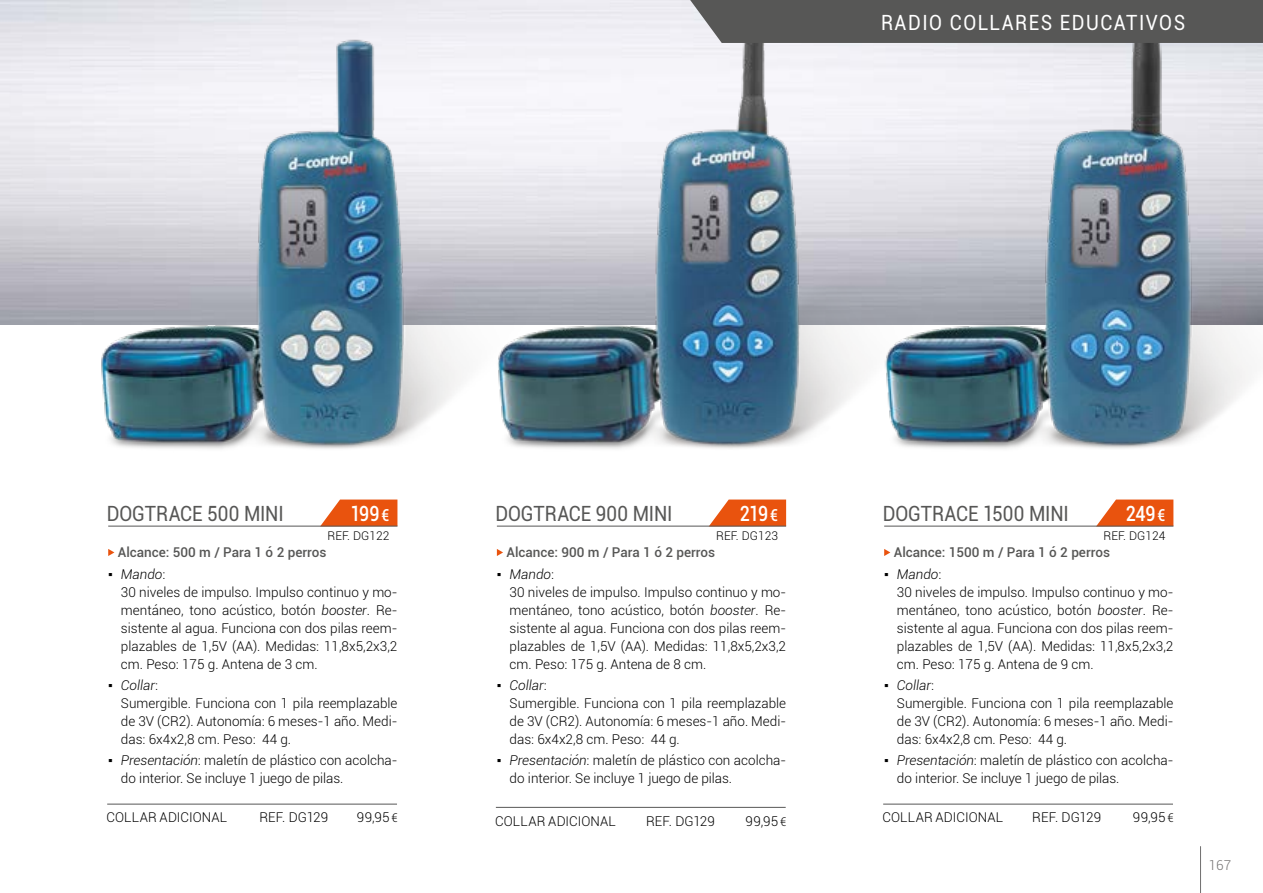
<style>
.page{position:relative;width:1263px;height:893px;background:#fff}
.page>*{position:absolute;margin:0;border:0;box-sizing:border-box;transform-origin:0 0}
.Nombre_artículo_14-1{font:21px "Roboto";letter-spacing:-.005em;color:#575756;scale:.9 1}
.Sección_pág__Der{font:21px "Roboto";letter-spacing:.08em;color:#fff;scale:.9 1}
.Precios_1_solapa_nar{font:500 21px "Roboto";letter-spacing:-.03em;color:#fff;scale:.85 1}
.Texto_9-12_-_justif{font:300 13.5px/18px "Roboto";color:#000;text-align:justify}
.t1{font:500 13.5px "Roboto";color:#575756}
.t2{font:italic 300 13.5px "Roboto";color:#000}
.t3{font:300 13.5px "Roboto";color:#706f6f}
.Referencia_1{font:300 12px "Roboto";color:#000}
.s1{font-family:"Arial Narrow";font-weight:400;font-style:normal}
.s2{font-style:normal}
.s3{font-style:italic}
.s4{font-family:"Arial Narrow";font-weight:400}
.s5{font-size:12px}
.s6{font-size:16.5px}
</style>
<div class="page">
<img style="left:0;top:70px;width:1px;height:416px">
<img style="left:61px;top:0;width:392px;height:449px">
<img style="left:453px;top:0;width:387px;height:449px">
<img style="left:840px;top:43px;width:423px;height:406px">
<div style="left:681px;top:0;width:582px;height:43px;background:#575756"></div>
<hr style="left:1200px;top:846px;width:1px;height:47px;background:#706f6f">
<svg style="left:320px;top:500px;width:77px;height:26px;background:#e9692e"></svg>
<hr style="left:108px;top:526px;width:289px;height:1px;background:#575756">
<svg style="left:108px;top:549px;width:6px;height:7px"></svg>
<hr style="left:107px;top:804px;width:290px;height:1px;background:#575756">
<svg style="left:709px;top:500px;width:77px;height:26px;background:#e9682d"></svg>
<hr style="left:497px;top:526px;width:289px;height:1px;background:#575756">
<svg style="left:497px;top:549px;width:6px;height:7px"></svg>
<hr style="left:496px;top:807px;width:290px;height:1px;background:#575756">
<svg style="left:1096px;top:500px;width:77px;height:26px;background:#e9692e"></svg>
<hr style="left:884px;top:526px;width:289px;height:1px;background:#575756">
<svg style="left:884px;top:549px;width:6px;height:7px"></svg>
<hr style="left:883px;top:804px;width:290px;height:1px;background:#575756">
<p class="Sección_pág__Der" style="left:881px;top:7px;width:339px">RADIO COLLARES EDUCATIVOS</p>
<p class="Nombre_artículo_14-1" style="left:107px;top:498px;width:198px">DOGTRACE 500 MINI</p>
<p class="t1" style="left:118px;top:543px;width:210px">Alcance: 500 m / Para 1 ó 2 perros</p>
<p class="t2" style="left:108px;top:565px;width:59px"><span class="s1">▪</span> Mando<span class="s2">:</span></p>
<p class="Texto_9-12_-_justif" style="left:121px;top:583px;width:278px">30 niveles de impulso. Impulso continuo y mo&shy;mentáneo, tono acústico, botón <span class="s3">booster</span>. Re&shy;sistente al agua. Funciona con dos pilas reem&shy;plazables de 1,5V (AA). Medidas: 11,8x5,2x3,2 cm. Peso: 175 g. Antena de 3 cm.</p>
<p class="t2" style="left:108px;top:676px;width:51px"><span class="s1">▪</span> Collar<span class="s2">:</span></p>
<p class="Texto_9-12_-_justif" style="left:121px;top:694px;width:278px">Sumergible. Funciona con 1 pila reemplazable de 3V (CR2). Autonomía: 6 meses-1 año. Medi&shy;das: 6x4x2,8 cm. Peso: 44 g.</p>
<p class="Texto_9-12_-_justif" style="left:121px;top:751px;width:278px;text-indent:-13px"><span class="s4">▪</span> <span class="s3">Presentación</span>: maletín de plástico con acolcha&shy;do interior. Se incluye 1 juego de pilas.</p>
<p class="Texto_9-12_-_justif" style="left:106px;top:808px;width:122px">COLLAR ADICIONAL</p>
<p class="Texto_9-12_-_justif" style="left:259px;top:808px;width:70px">REF. DG129</p>
<p class="Texto_9-12_-_justif" style="left:357px;top:808px;width:42px">99,95<span class="s5">€</span></p>
<p class="Precios_1_solapa_nar" style="left:350px;top:498px;width:47px">199 <span class="s6">€</span></p>
<p class="Referencia_1" style="left:328px;top:527px;width:63px">REF. DG122</p>
<p class="Nombre_artículo_14-1" style="left:495px;top:498px;width:198px">DOGTRACE 900 MINI</p>
<p class="t1" style="left:506px;top:543px;width:210px">Alcance: 900 m / Para 1 ó 2 perros</p>
<p class="t2" style="left:497px;top:565px;width:59px"><span class="s1">▪</span> Mando<span class="s2">:</span></p>
<p class="Texto_9-12_-_justif" style="left:510px;top:583px;width:278px">30 niveles de impulso. Impulso continuo y mo&shy;mentáneo, tono acústico, botón <span class="s3">booster</span>. Re&shy;sistente al agua. Funciona con dos pilas reem&shy;plazables de 1,5V (AA). Medidas: 11,8x5,2x3,2 cm. Peso: 175 g. Antena de 8 cm.</p>
<p class="t2" style="left:497px;top:676px;width:51px"><span class="s1">▪</span> Collar<span class="s2">:</span></p>
<p class="Texto_9-12_-_justif" style="left:510px;top:694px;width:278px">Sumergible. Funciona con 1 pila reemplazable de 3V (CR2). Autonomía: 6 meses-1 año. Medi&shy;das: 6x4x2,8 cm. Peso: 44 g.</p>
<p class="Texto_9-12_-_justif" style="left:510px;top:751px;width:278px;text-indent:-13px"><span class="s4">▪</span> <span class="s3">Presentación</span>: maletín de plástico con acolcha&shy;do interior. Se incluye 1 juego de pilas.</p>
<p class="Texto_9-12_-_justif" style="left:495px;top:811px;width:122px">COLLAR ADICIONAL</p>
<p class="Texto_9-12_-_justif" style="left:646px;top:811px;width:70px">REF. DG129</p>
<p class="Texto_9-12_-_justif" style="left:746px;top:811px;width:42px">99,95<span class="s5">€</span></p>
<p class="Precios_1_solapa_nar" style="left:740px;top:498px;width:47px">219 <span class="s6">€</span></p>
<p class="Referencia_1" style="left:716px;top:527px;width:63px">REF. DG123</p>
<p class="Nombre_artículo_14-1" style="left:883px;top:498px;width:208px">DOGTRACE 1500 MINI</p>
<p class="t1" style="left:894px;top:543px;width:218px">Alcance: 1500 m / Para 1 ó 2 perros</p>
<p class="t2" style="left:884px;top:565px;width:59px"><span class="s1">▪</span> Mando<span class="s2">:</span></p>
<p class="Texto_9-12_-_justif" style="left:897px;top:583px;width:278px">30 niveles de impulso. Impulso continuo y mo&shy;mentáneo, tono acústico, botón <span class="s3">booster</span>. Re&shy;sistente al agua. Funciona con dos pilas reem&shy;plazables de 1,5V (AA). Medidas: 11,8x5,2x3,2 cm. Peso: 175 g. Antena de 9 cm.</p>
<p class="t2" style="left:884px;top:676px;width:51px"><span class="s1">▪</span> Collar<span class="s2">:</span></p>
<p class="Texto_9-12_-_justif" style="left:897px;top:694px;width:278px">Sumergible. Funciona con 1 pila reemplazable de 3V (CR2). Autonomía: 6 meses-1 año. Medi&shy;das: 6x4x2,8 cm. Peso: 44 g.</p>
<p class="Texto_9-12_-_justif" style="left:897px;top:751px;width:278px;text-indent:-13px"><span class="s4">▪</span> <span class="s3">Presentación</span>: maletín de plástico con acolcha&shy;do interior. Se incluye 1 juego de pilas.</p>
<p class="Texto_9-12_-_justif" style="left:882px;top:808px;width:122px">COLLAR ADICIONAL</p>
<p class="Texto_9-12_-_justif" style="left:1032px;top:808px;width:70px">REF. DG129</p>
<p class="Texto_9-12_-_justif" style="left:1133px;top:808px;width:42px">99,95<span class="s5">€</span></p>
<p class="Precios_1_solapa_nar" style="left:1126px;top:498px;width:48px">249 <span class="s6">€</span></p>
<p class="Referencia_1" style="left:1103px;top:527px;width:63px">REF. DG124</p>
<p class="t3" style="left:1209px;top:856px;width:24px">167</p>
</div>
